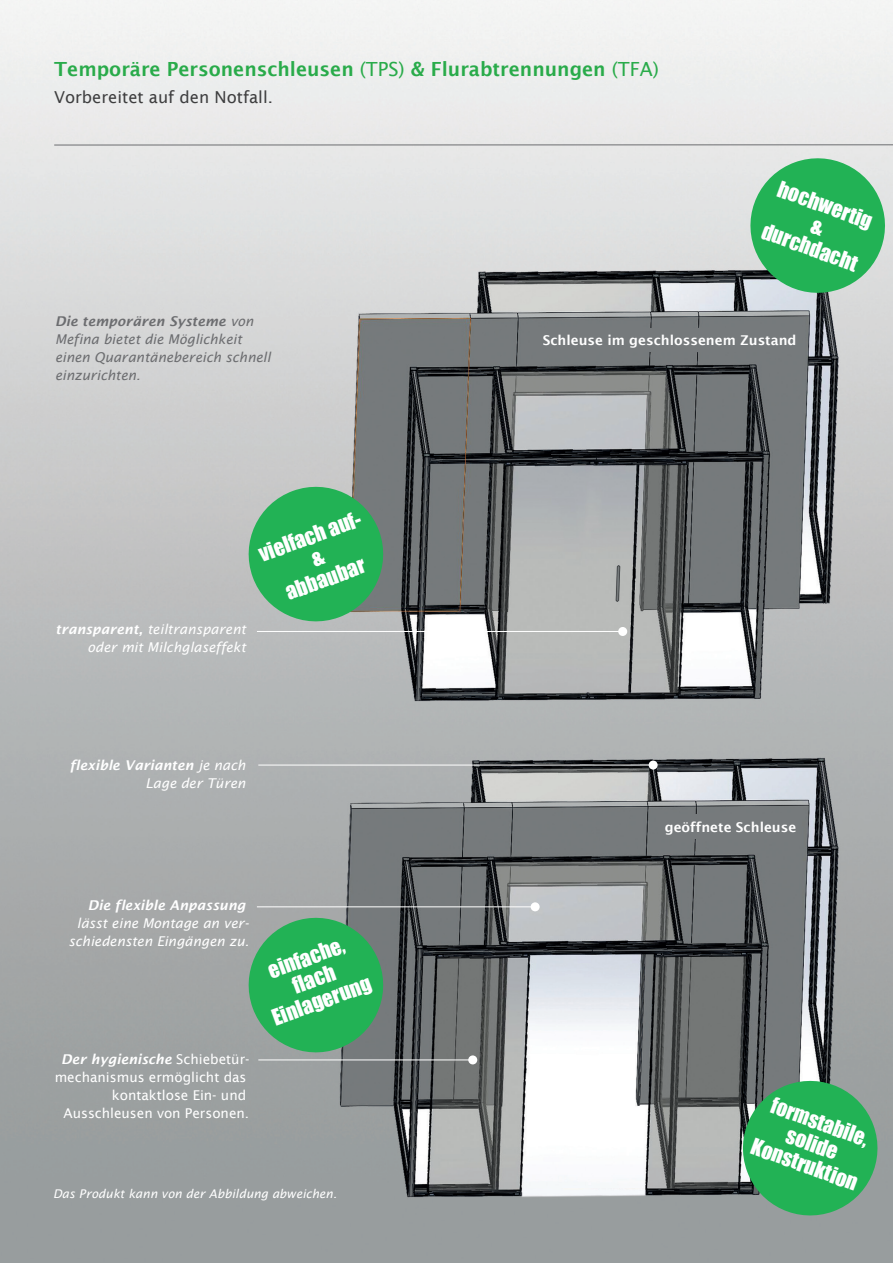
<style>
.page{position:relative;width:893px;height:1263px;background:#fff}
.page>*{position:absolute;margin:0;border:0;box-sizing:border-box;transform-origin:0 0}
.t1{font:21px/22.5px "Impact";color:#fff;text-align:center}
.t2{font:600 19.5px "Lucida Sans";color:#29ab4a}
.t3{font:16.5px "Lucida Sans";color:#3e3e3f}
.t4{font:italic 13.5px/18px "Lucida Sans";color:#fff;text-align:right}
.t5{font:italic 13.5px/18px "Lucida Sans";color:#6c6d70}
.t6{font:13.5px/18px "Lucida Sans";color:#fff;text-align:right}
.t7{font:600 13.5px "Lucida Sans";color:#fff}
.t8{font:italic 12px "Lucida Sans";color:#fff}
.s1{font-weight:400}
.s2{font-weight:600}
.s3{font-weight:600;font-style:italic}
</style>
<div class="page">
<img style="left:0;top:0;width:893px;height:1263px">
<hr style="left:54px;top:145px;width:839px;height:1px;background:#6c6d70">
<hr style="left:258px;top:1059px;width:215px;height:1px;background:#fff">
<div style="left:468px;top:1055px;width:9px;height:9px;background:#fff;border-radius:50%"></div>
<hr style="left:257px;top:906px;width:278px;height:1px;background:#fff">
<div style="left:531px;top:902px;width:9px;height:9px;background:#fff;border-radius:50%"></div>
<hr style="left:258px;top:765px;width:395px;height:1px;background:#fff">
<div style="left:649px;top:760px;width:9px;height:9px;background:#fff;border-radius:50%"></div>
<hr style="left:257px;top:631px;width:366px;height:1px;background:#fff">
<div style="left:618px;top:627px;width:9px;height:9px;background:#fff;border-radius:50%"></div>
<div style="left:530px;top:329px;width:267px;height:23px;background:#767a7c"></div>
<div style="left:658px;top:814px;width:139px;height:25px;background:#767a7c"></div>
<svg style="left:742px;top:150px;width:151px;height:151px;background:#66c087"></svg>
<svg style="left:240px;top:478px;width:152px;height:152px;background:#55ae76"></svg>
<svg style="left:240px;top:909px;width:152px;height:152px;background:#4ca66d"></svg>
<svg style="left:734px;top:1072px;width:152px;height:152px;background:#4aa46b"></svg>
<p class="t2" style="left:54px;top:58px;width:606px">Temporäre Personenschleusen <span class="s1">(TPS)</span> &amp; Flurabtrennungen <span class="s1">(TFA)</span></p>
<p class="t3" style="left:54px;top:88px;width:220px">Vorbereitet auf den Notfall.</p>
<p class="t1" style="left:782px;top:177px;width:102px;rotate:20deg">hochwertig &amp; durchdacht</p>
<p class="t5" style="left:55px;top:312px;width:217px"><span class="s2">Die temporären Systeme</span> von<br>Mefina bietet die Möglichkeit einen Quarantänebereich schnell einzurichten.</p>
<p class="t4" style="left:56px;top:620px;width:192px"><span class="s2">transparent,</span> teiltransparent oder mit Milchglaseffekt</p>
<p class="t1" style="left:256px;top:543px;width:108px;rotate:-20deg">vielfach auf-&amp;<br>abbaubar</p>
<p class="t4" style="left:70px;top:756px;width:177px"><span class="s2">flexible Varianten</span> je nach<br>Lage der Türen</p>
<p class="t4" style="left:69px;top:896px;width:182px"><span class="s2">Die flexible Anpassung </span>lässt eine Montage an ver&shy;schiedensten Eingängen zu.</p>
<p class="t6" style="left:55px;top:1050px;width:196px"><span class="s3">Der hygienische</span> Schiebetür&shy;mechanismus ermöglicht das kontaktlose Ein- und<br>Ausschleusen von Personen.</p>
<p class="t1" style="left:253px;top:964px;width:105px;rotate:-20deg">einfache, flach<br>Einlagerung</p>
<p class="t8" style="left:53px;top:1187px;width:285px">Das Produkt kann von der Abbildung abweichen.</p>
<p class="t7" style="left:543px;top:333px;width:255px">Schleuse im geschlossenem Zustand</p>
<p class="t7" style="left:665px;top:819px;width:133px">geöffnete Schleuse</p>
<p class="t1" style="left:771px;top:1092px;width:113px;rotate:20deg">formstabile, solide<br>Konstruktion</p>
</div>
